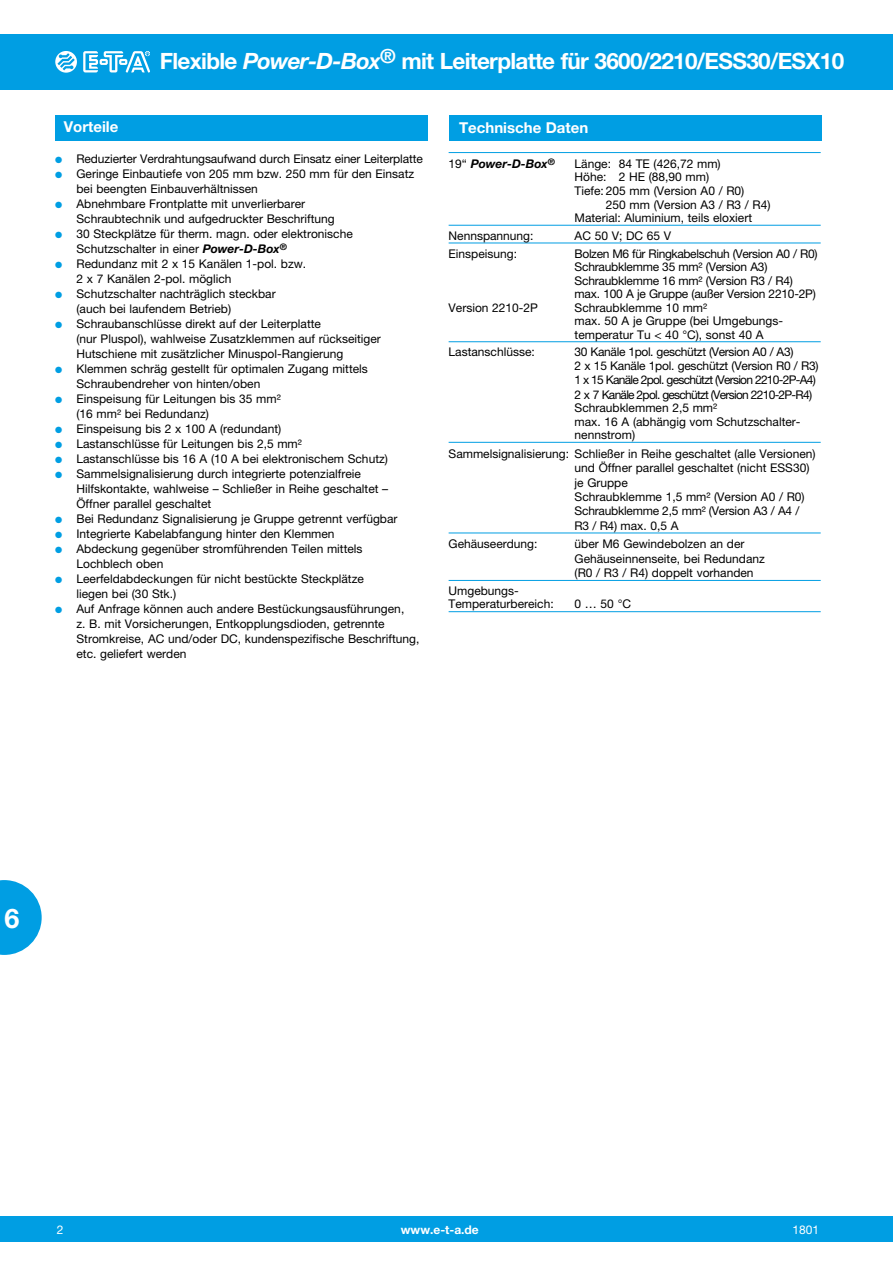
<style>
.page{position:relative;width:893px;height:1263px;background:#fff}
.page>*{position:absolute;margin:0;border:0;box-sizing:border-box;transform-origin:0 0}
.t1{font:700 27px "Helvetica Neue LT";color:#fff}
.t2{font:700 22.5px "Helvetica Neue LT";letter-spacing:-.03em;color:#fff}
.t3{font:700 15px "Helvetica Neue LT";color:#fff}
.t4{font:12px/15px "Helvetica Neue LT";color:#000}
.t5{font:12px/13.8px "Helvetica Neue LT";letter-spacing:-.03em;color:#000}
.t6{font:12px/13.5px "Helvetica Neue LT";letter-spacing:-.02em;color:#000}
.t7{font:italic 700 12px "Helvetica Neue LT";color:#000}
.t8{font:700 12px "Helvetica Neue LT";color:#fff}
.t9{font:12px "Helvetica Neue LT";color:#fff}
.s1{font-style:italic}
.s2{color:#009ee3}
.s3{font-weight:700;font-style:italic}
.s4{font-weight:400;font-style:normal}
</style>
<div class="page">
<div style="left:0;top:1216px;width:893px;height:26px;background:#009ee3"></div>
<div style="left:0;top:34px;width:893px;height:55px;background:#009ee3"></div>
<svg style="left:55px;top:51px;width:22px;height:22px"></svg>
<svg style="left:83px;top:51px;width:67px;height:21px"></svg>
<svg style="left:0;top:880px;width:42px;height:75px"></svg>
<div style="left:449px;top:115px;width:372px;height:25px;background:#009ee3"></div>
<div style="left:55px;top:115px;width:372px;height:25px;background:#009ee3"></div>
<hr style="left:449px;top:152px;width:372px;height:1px;background:#009ee3">
<hr style="left:449px;top:225px;width:372px;height:1px;background:#009ee3">
<hr style="left:449px;top:243px;width:372px;height:1px;background:#009ee3">
<hr style="left:449px;top:341px;width:372px;height:1px;background:#009ee3">
<hr style="left:449px;top:442px;width:372px;height:1px;background:#009ee3">
<hr style="left:449px;top:533px;width:372px;height:1px;background:#009ee3">
<hr style="left:449px;top:580px;width:372px;height:1px;background:#009ee3">
<hr style="left:449px;top:611px;width:372px;height:1px;background:#009ee3">
<h2 class="t2" style="left:160px;top:47px;width:686px">Flexible <span class="s1">Power-D-Box</span><sup>®</sup> mit Leiterplatte für 3600/2210/ESS30/ESX10</h2>
<p class="t3" style="left:64px;top:117px;width:56px">Vorteile</p>
<p class="t3" style="left:459px;top:119px;width:131px">Technische Daten</p>
<p class="t4" style="left:55px;top:151px;width:369px"><span class="s2">●</span> Reduzierter Verdrahtungsaufwand durch Einsatz einer Leiterplatte</p>
<p class="t4" style="left:77px;top:166px;width:339px;text-indent:-21px"><span class="s2">●</span> Geringe Einbautiefe von 205 mm bzw. 250 mm für den Einsatz bei beengten Einbauverhältnissen</p>
<p class="t4" style="left:77px;top:196px;width:260px;text-indent:-21px"><span class="s2">●</span> Abnehmbare Frontplatte mit unverlierbarer<br>Schraubtechnik und aufgedruckter Beschriftung</p>
<p class="t4" style="left:77px;top:226px;width:278px;text-indent:-21px"><span class="s2">●</span> 30 Steckplätze für therm. magn. oder elektronische<br>Schutzschalter in einer <span class="s3">Power-D-Box</span><sup>®</sup></p>
<p class="t4" style="left:77px;top:256px;width:231px;text-indent:-21px"><span class="s2">●</span> Redundanz mit 2 x 15 Kanälen 1-pol. bzw.<br>2 x 7 Kanälen 2-pol. möglich</p>
<p class="t4" style="left:77px;top:286px;width:201px;text-indent:-21px"><span class="s2">●</span> Schutzschalter nachträglich steckbar (auch bei laufendem Betrieb)</p>
<p class="t4" style="left:77px;top:316px;width:306px;text-indent:-21px"><span class="s2">●</span> Schraubanschlüsse direkt auf der Leiterplatte<br>(nur Pluspol), wahlweise Zusatzklemmen auf rückseitiger<br>Hutschiene mit zusätzlicher Minuspol-Rangierung</p>
<p class="t4" style="left:77px;top:361px;width:293px;text-indent:-21px"><span class="s2">●</span> Klemmen schräg gestellt für optimalen Zugang mittels<br>Schraubendreher von hinten/oben</p>
<p class="t4" style="left:77px;top:391px;width:206px;text-indent:-21px"><span class="s2">●</span> Einspeisung für Leitungen bis 35 mm² (16 mm² bei Redundanz)</p>
<p class="t4" style="left:55px;top:421px;width:227px"><span class="s2">●</span> Einspeisung bis 2 x 100 A (redundant)</p>
<p class="t4" style="left:55px;top:436px;width:248px"><span class="s2">●</span> Lastanschlüsse für Leitungen bis 2,5 mm²</p>
<p class="t4" style="left:55px;top:451px;width:334px"><span class="s2">●</span> Lastanschlüsse bis 16 A (10 A bei elektronischem Schutz)</p>
<p class="t4" style="left:77px;top:466px;width:313px;text-indent:-21px"><span class="s2">●</span> Sammelsignalisierung durch integrierte potenzialfreie<br>Hilfskontakte, wahlweise – Schließer in Reihe geschaltet –<br>Öffner parallel geschaltet</p>
<p class="t4" style="left:55px;top:511px;width:344px"><span class="s2">●</span> Bei Redundanz Signalisierung je Gruppe getrennt verfügbar</p>
<p class="t4" style="left:55px;top:526px;width:281px"><span class="s2">●</span> Integrierte Kabelabfangung hinter den Klemmen</p>
<p class="t4" style="left:77px;top:541px;width:288px;text-indent:-21px"><span class="s2">●</span> Abdeckung gegenüber stromführenden Teilen mittels<br>Lochblech oben</p>
<p class="t4" style="left:77px;top:571px;width:289px;text-indent:-21px"><span class="s2">●</span> Leerfeldabdeckungen für nicht bestückte Steckplätze liegen bei (30 Stk.)</p>
<p class="t4" style="left:77px;top:601px;width:344px;text-indent:-21px"><span class="s2">●</span> Auf Anfrage können auch andere Bestückungsausführungen,<br>z. B. mit Vorsicherungen, Entkopplungsdioden, getrennte Stromkreise, AC und/oder DC, kundenspezifische Beschriftung, etc. geliefert werden</p>
<p class="t7" style="left:449px;top:156px;width:108px"><span class="s4">19“</span> Power-D-Box<sup>®</sup></p>
<p class="t4" style="left:575px;top:156px;width:148px">Länge: 84 TE (426,72 mm)</p>
<p class="t4" style="left:575px;top:170px;width:136px">Höhe: 2 HE (88,90 mm)</p>
<p class="t4" style="left:575px;top:183px;width:171px">Tiefe: 205 mm (Version A0 / R0)</p>
<p class="t4" style="left:606px;top:197px;width:166px">250 mm (Version A3 / R3 / R4)</p>
<p class="t4" style="left:575px;top:210px;width:179px">Material: Aluminium, teils eloxiert</p>
<p class="t4" style="left:449px;top:228px;width:86px">Nennspannung:</p>
<p class="t4" style="left:575px;top:228px;width:98px">AC 50 V; DC 65 V</p>
<p class="t4" style="left:449px;top:246px;width:70px">Einspeisung:</p>
<p class="t6" style="left:575px;top:246px;width:244px">Bolzen M6 für Ringkabelschuh (Version A0 / R0)<br>Schraubklemme 35 mm² (Version A3)<br>Schraubklemme 16 mm² (Version R3 / R4) max. 100 A je Gruppe (außer Version 2210-2P)</p>
<p class="t4" style="left:449px;top:300px;width:91px">Version 2210-2P</p>
<p class="t4" style="left:575px;top:300px;width:210px;line-height:13.5px">Schraubklemme 10 mm²<br>max. 50 A je Gruppe (bei Umgebungs&shy;temperatur Tu &lt; 40 °C), sonst 40 A</p>
<p class="t4" style="left:449px;top:344px;width:88px">Lastanschlüsse:</p>
<p class="t5" style="left:575px;top:345px;width:246px">30 Kanäle 1pol. geschützt (Version A0 / A3)<br>2 x 15 Kanäle 1pol. geschützt (Version R0 / R3)<br>1 x 15 Kanäle 2pol. geschützt (Version 2210-2P-A4)<br>2 x 7 Kanäle 2pol. geschützt (Version 2210-2P-R4)<br>Schraubklemmen 2,5 mm²<br>max. 16 A (abhängig vom Schutzschalter&shy;nennstrom)</p>
<p class="t4" style="left:575px;top:446px;width:243px;line-height:14.4px;text-indent:-126px">Sammelsignalisierung: Schließer in Reihe geschaltet (alle Versionen) und Öffner parallel geschaltet (nicht ESS30) je Gruppe<br>Schraubklemme 1,5 mm² (Version A0 / R0)<br>Schraubklemme 2,5 mm² (Version A3 / A4 / R3 / R4) max. 0,5 A</p>
<p class="t4" style="left:449px;top:536px;width:90px">Gehäuseerdung:</p>
<p class="t4" style="left:575px;top:537px;width:192px;line-height:14.4px">über M6 Gewindebolzen an der<br>Gehäuseinnenseite, bei Redundanz (R0 / R3 / R4) doppelt vorhanden</p>
<p class="t4" style="left:449px;top:584px;width:107px;line-height:13.5px">Umgebungs-<br>Temperaturbereich:</p>
<p class="t4" style="left:575px;top:596px;width:58px">0 … 50 °C</p>
<h1 class="t1" style="left:4px;top:902px;width:17px">6</h1>
<p class="t9" style="left:57px;top:1222px;width:8px">2</p>
<p class="t8" style="left:401px;top:1222px;width:79px">www.e-t-a.de</p>
<p class="t9" style="left:792px;top:1222px;width:28px">1801</p>
</div>
